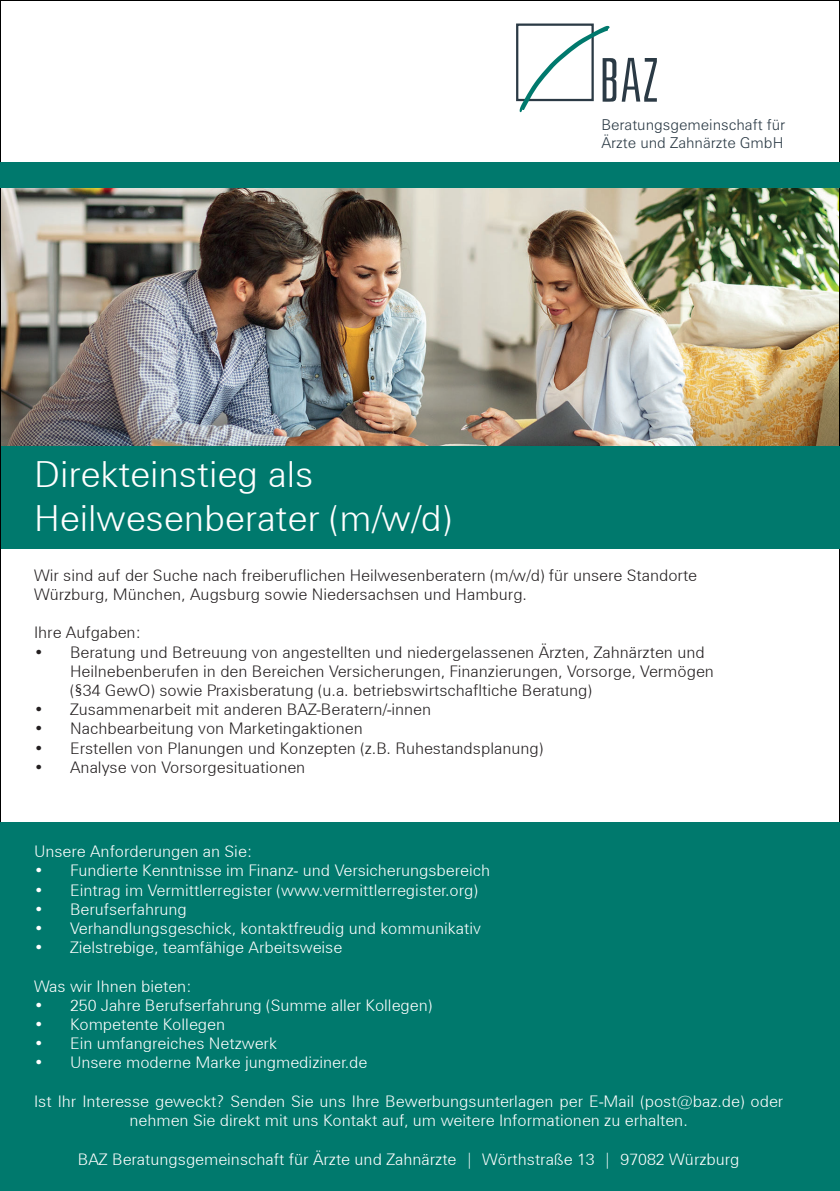
<style>
.page{position:relative;width:840px;height:1191px;background:#fff}
.page>*{position:absolute;margin:0;border:0;box-sizing:border-box;transform-origin:0 0}
.t1{font:36px/43.2px "Zurich Light BT";color:#fff}
.t2{font:16px/19.2px "Zurich Light BT";color:#fff;text-align:center}
.t3{font:16px/19.2px "Zurich Light BT";color:#231f20}
.t4{font:300 15px/18.6px "Zurich BT";color:#2b3a45}
</style>
<div class="page">
<img style="left:1px;top:187px;width:837px;height:259px">
<div style="left:0;top:822px;width:839px;height:369px;background:#00796d"></div>
<div style="left:1px;top:446px;width:838px;height:103px;background:#00796d"></div>
<div style="left:516px;top:24px;width:77px;height:77px;border:2px solid #2b3a45"></div>
<svg style="left:519px;top:26px;width:137px;height:86px"></svg>
<div style="left:0;top:162px;width:839px;height:25px;background:#00796d"></div>
<h1 class="t1" style="left:34px;top:453px;width:419px">Direkteinstieg als<br>Heilwesenberater (m/w/d)</h1>
<p class="t4" style="left:601px;top:115px;width:185px">Beratungsgemeinschaft für<br>Ärzte und Zahnärzte GmbH</p>
<p class="t3" style="left:34px;top:565px;width:664px">Wir sind auf der Suche nach freiberuflichen Heilwesenberatern (m/w/d) für unsere Standorte<br>Würzburg, München, Augsburg sowie Niedersachsen und Hamburg.</p>
<p class="t3" style="left:34px;top:623px;width:109px">Ihre Aufgaben:</p>
<p class="t3" style="left:70px;top:642px;width:645px;text-indent:-36px">• Beratung und Betreuung von angestellten und niedergelassenen Ärzten, Zahnärzten und<br>Heilnebenberufen in den Bereichen Versicherungen, Finanzierungen, Vorsorge, Vermögen (§34 GewO) sowie Praxisberatung (u.a. betriebswirtschafltiche Beratung)</p>
<p class="t3" style="left:34px;top:699px;width:398px">• Zusammenarbeit mit anderen BAZ-Beratern/-innen</p>
<p class="t3" style="left:34px;top:719px;width:330px">• Nachbearbeitung von Marketingaktionen</p>
<p class="t3" style="left:34px;top:738px;width:510px">• Erstellen von Planungen und Konzepten (z.B. Ruhestandsplanung)</p>
<p class="t3" style="left:34px;top:757px;width:273px">• Analyse von Vorsorgesituationen</p>
<p class="t2" style="left:34px;top:841px;width:220px">Unsere Anforderungen an Sie:</p>
<p class="t2" style="left:34px;top:861px;width:457px">• Fundierte Kenntnisse im Finanz- und Versicherungsbereich</p>
<p class="t2" style="left:34px;top:880px;width:445px">• Eintrag im Vermittlerregister (www.vermittlerregister.org)</p>
<p class="t2" style="left:34px;top:899px;width:154px">• Berufserfahrung</p>
<p class="t2" style="left:34px;top:918px;width:448px">• Verhandlungsgeschick, kontaktfreudig und kommunikativ</p>
<p class="t2" style="left:34px;top:937px;width:309px">• Zielstrebige, teamfähige Arbeitsweise</p>
<p class="t2" style="left:34px;top:976px;width:159px">Was wir Ihnen bieten:</p>
<p class="t2" style="left:34px;top:995px;width:399px">• 250 Jahre Berufserfahrung (Summe aller Kollegen)</p>
<p class="t2" style="left:34px;top:1014px;width:192px">• Kompetente Kollegen</p>
<p class="t2" style="left:34px;top:1033px;width:244px">• Ein umfangreiches Netzwerk</p>
<p class="t2" style="left:34px;top:1053px;width:334px">• Unsere moderne Marke jungmediziner.de</p>
<p class="t2" style="left:34px;top:1091px;width:750px">Ist Ihr Interesse geweckt? Senden Sie uns Ihre Bewerbungsunterlagen per E-Mail (post@baz.de) oder nehmen Sie direkt mit uns Kontakt auf, um weitere Informationen zu erhalten.</p>
<p class="t2" style="left:78px;top:1149px;width:663px">BAZ Beratungsgemeinschaft für Ärzte und Zahnärzte | Wörthstraße 13 | 97082 Würzburg</p>
</div>
